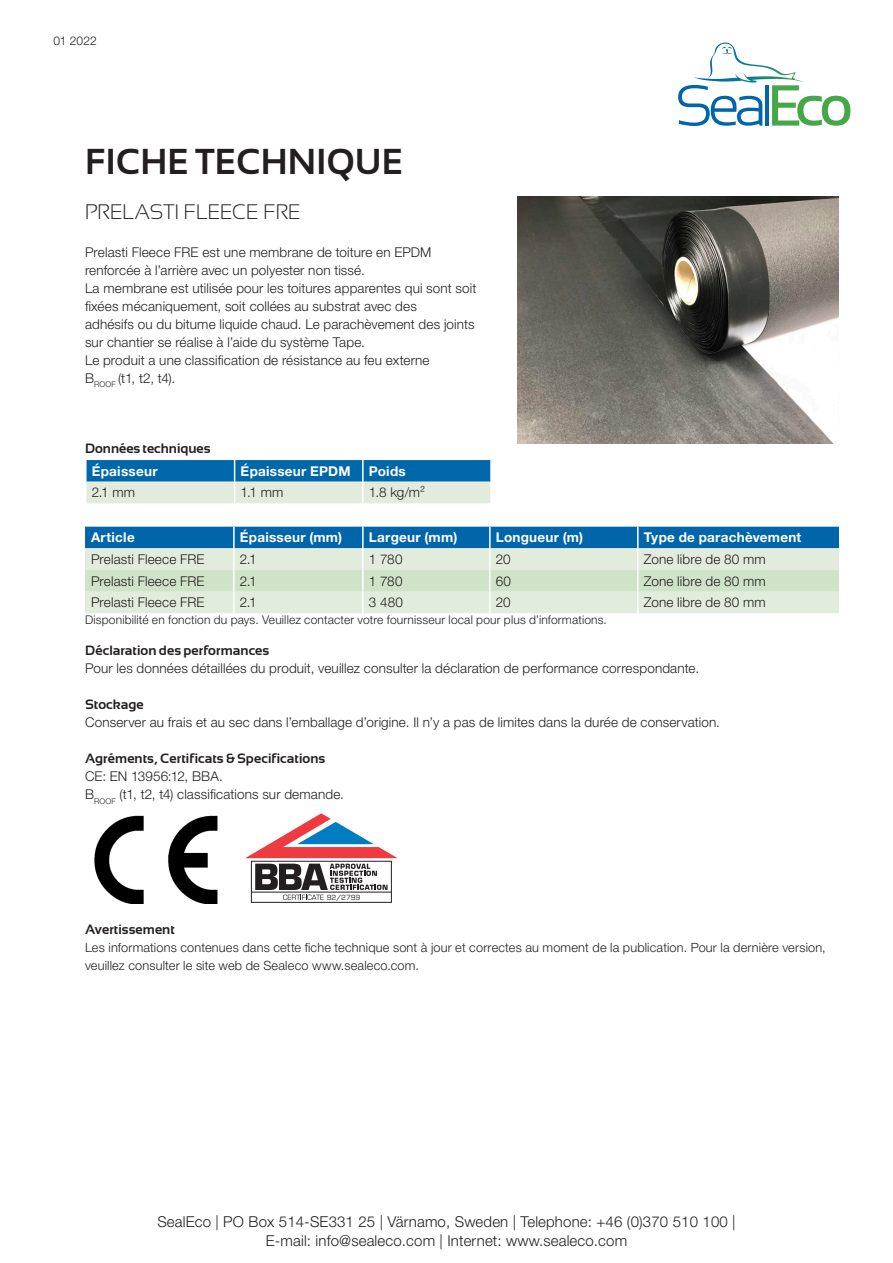
<style>
.page{position:relative;width:893px;height:1263px;background:#fff}
.page>*{position:absolute;margin:0;border:0;box-sizing:border-box;transform-origin:0 0}
.t1{font:700 36px "Sansation";color:#231f20}
.t2{font:300 21px "Sansation";letter-spacing:-.01em;color:#231f20}
.t3{font:300 15px/19.5px "Helvetica Neue LT Pro";letter-spacing:.01em;color:#231f20;text-align:center}
.t4{font:300 13.5px/18px "Helvetica Neue LT Pro";letter-spacing:.01em;color:#231f20}
.t5{font:700 13.5px "Sansation";letter-spacing:.005em;color:#231f20}
.t6{font:700 13.5px "Helvetica Neue LT Pro";letter-spacing:.02em;color:#fff}
.t7{font:300 12.75px/18px "Helvetica Neue LT Pro";letter-spacing:.015em;color:#231f20}
.t8{font:300 12px "Helvetica Neue LT Pro";letter-spacing:.015em;color:#231f20}
.t9{font:6.9px "Eurostile";color:#231f20}
</style>
<div class="page">
<img style="left:517px;top:196px;width:322px;height:247px">
<svg style="left:678px;top:43px;width:172px;height:83px"></svg>
<div style="left:85px;top:527px;width:754px;height:21px;background:#0065a9"></div>
<div style="left:85px;top:548px;width:754px;height:65px;background:#e1ecdc"></div>
<div style="left:85px;top:570px;width:754px;height:22px;background:#cfe3c8"></div>
<hr style="left:233px;top:527px;width:2px;height:21px;background:#fff">
<hr style="left:362px;top:527px;width:2px;height:21px;background:#fff">
<hr style="left:489px;top:527px;width:2px;height:21px;background:#fff">
<hr style="left:637px;top:527px;width:2px;height:21px;background:#fff">
<hr style="left:233px;top:548px;width:2px;height:22px;background:#fff">
<hr style="left:362px;top:548px;width:2px;height:22px;background:#fff">
<hr style="left:489px;top:548px;width:2px;height:22px;background:#fff">
<hr style="left:637px;top:548px;width:2px;height:22px;background:#fff">
<hr style="left:233px;top:570px;width:2px;height:22px;background:#fff">
<hr style="left:362px;top:570px;width:2px;height:22px;background:#fff">
<hr style="left:489px;top:570px;width:2px;height:22px;background:#fff">
<hr style="left:637px;top:570px;width:2px;height:22px;background:#fff">
<hr style="left:233px;top:592px;width:2px;height:21px;background:#fff">
<hr style="left:362px;top:592px;width:2px;height:21px;background:#fff">
<hr style="left:489px;top:592px;width:2px;height:21px;background:#fff">
<hr style="left:637px;top:592px;width:2px;height:21px;background:#fff">
<img style="left:94px;top:815px;width:124px;height:88px">
<svg style="left:245px;top:813px;width:152px;height:45px"></svg>
<svg style="left:255px;top:864px;width:133px;height:36px"></svg>
<div style="left:251px;top:861px;width:141px;height:41px;border:1px solid #231f20"></div>
<hr style="left:251px;top:892px;width:140px;height:1px;background:#231f20">
<svg style="left:86px;top:460px;width:405px;height:43px;background:#73a9c3"></svg>
<hr style="left:362px;top:482px;width:2px;height:21px;background:#fff">
<hr style="left:490px;top:482px;width:2px;height:21px;background:#fff">
<p class="t8" style="left:54px;top:34px;width:45px">01 2022</p>
<h1 class="t1" style="left:85px;top:142px;width:320px">FICHE TECHNIQUE</h1>
<h2 class="t2" style="left:85px;top:200px;width:217px">PRELASTI FLEECE FRE</h2>
<p class="t4" style="left:85px;top:243px;width:393px">Prelasti Fleece FRE est une membrane de toiture en EPDM renforcée à l’arrière avec un polyester non tissé.<br>La membrane est utilisée pour les toitures apparentes qui sont soit fixées mécaniquement, soit collées au substrat avec des<br>adhésifs ou du bitume liquide chaud. Le parachèvement des joints sur chantier se réalise à l’aide du système Tape.<br>Le produit a une classification de résistance au feu externe<br>B<sub>ROOF</sub> (t1, t2, t4).</p>
<p class="t5" style="left:85px;top:441px;width:127px">Données techniques</p>
<p class="t6" style="left:92px;top:463px;width:67px">Épaisseur</p>
<p class="t6" style="left:241px;top:463px;width:112px">Épaisseur EPDM</p>
<p class="t6" style="left:369px;top:463px;width:38px">Poids</p>
<p class="t4" style="left:92px;top:483px;width:45px">2.1 mm</p>
<p class="t4" style="left:241px;top:483px;width:44px">1.1 mm</p>
<p class="t4" style="left:369px;top:483px;width:58px">1.8 kg/m²</p>
<p class="t6" style="left:91px;top:529px;width:45px">Article</p>
<p class="t6" style="left:240px;top:529px;width:104px">Épaisseur (mm)</p>
<p class="t6" style="left:369px;top:529px;width:90px">Largeur (mm)</p>
<p class="t6" style="left:496px;top:529px;width:89px">Longueur (m)</p>
<p class="t6" style="left:644px;top:529px;width:159px">Type de parachèvement</p>
<p class="t4" style="left:91px;top:550px;width:115px">Prelasti Fleece FRE</p>
<p class="t4" style="left:240px;top:550px;width:18px">2.1</p>
<p class="t4" style="left:369px;top:550px;width:35px">1 780</p>
<p class="t4" style="left:496px;top:550px;width:16px">20</p>
<p class="t4" style="left:644px;top:550px;width:123px">Zone libre de 80 mm</p>
<p class="t4" style="left:91px;top:571px;width:115px">Prelasti Fleece FRE</p>
<p class="t4" style="left:240px;top:571px;width:18px">2.1</p>
<p class="t4" style="left:369px;top:571px;width:35px">1 780</p>
<p class="t4" style="left:496px;top:571px;width:17px">60</p>
<p class="t4" style="left:644px;top:571px;width:123px">Zone libre de 80 mm</p>
<p class="t4" style="left:91px;top:593px;width:115px">Prelasti Fleece FRE</p>
<p class="t4" style="left:240px;top:593px;width:18px">2.1</p>
<p class="t4" style="left:369px;top:593px;width:36px">3 480</p>
<p class="t4" style="left:496px;top:593px;width:16px">20</p>
<p class="t4" style="left:644px;top:593px;width:123px">Zone libre de 80 mm</p>
<p class="t8" style="left:85px;top:612px;width:523px">Disponibilité en fonction du pays. Veuillez contacter votre fournisseur local pour plus d’informations.</p>
<p class="t5" style="left:85px;top:643px;width:186px">Déclaration des performances</p>
<p class="t4" style="left:85px;top:659px;width:616px">Pour les données détaillées du produit, veuillez consulter la déclaration de performance correspondante.</p>
<p class="t5" style="left:85px;top:697px;width:60px">Stockage</p>
<p class="t4" style="left:85px;top:713px;width:636px">Conserver au frais et au sec dans l’emballage d’origine. Il n’y a pas de limites dans la durée de conservation.</p>
<p class="t5" style="left:85px;top:751px;width:242px">Agréments, Certificats &amp; Specifications</p>
<p class="t4" style="left:85px;top:767px;width:260px">CE: EN 13956:12, BBA.<br>B<sub>ROOF</sub> (t1, t2, t4) classifications sur demande.</p>
<p class="t9" style="left:327px;top:893px;width:35px">92/2799</p>
<p class="t5" style="left:85px;top:922px;width:91px">Avertissement</p>
<p class="t7" style="left:85px;top:938px;width:742px">Les informations contenues dans cette fiche technique sont à jour et correctes au moment de la publication. Pour la dernière version, veuillez consulter le site web de Sealeco www.sealeco.com.</p>
<p class="t3" style="left:157px;top:1211px;width:580px">SealEco | PO Box 514-SE331 25 | Värnamo, Sweden | Telephone: +46 (0)370 510 100 |<br>E-mail: info@sealeco.com | Internet: www.sealeco.com</p>
</div>
